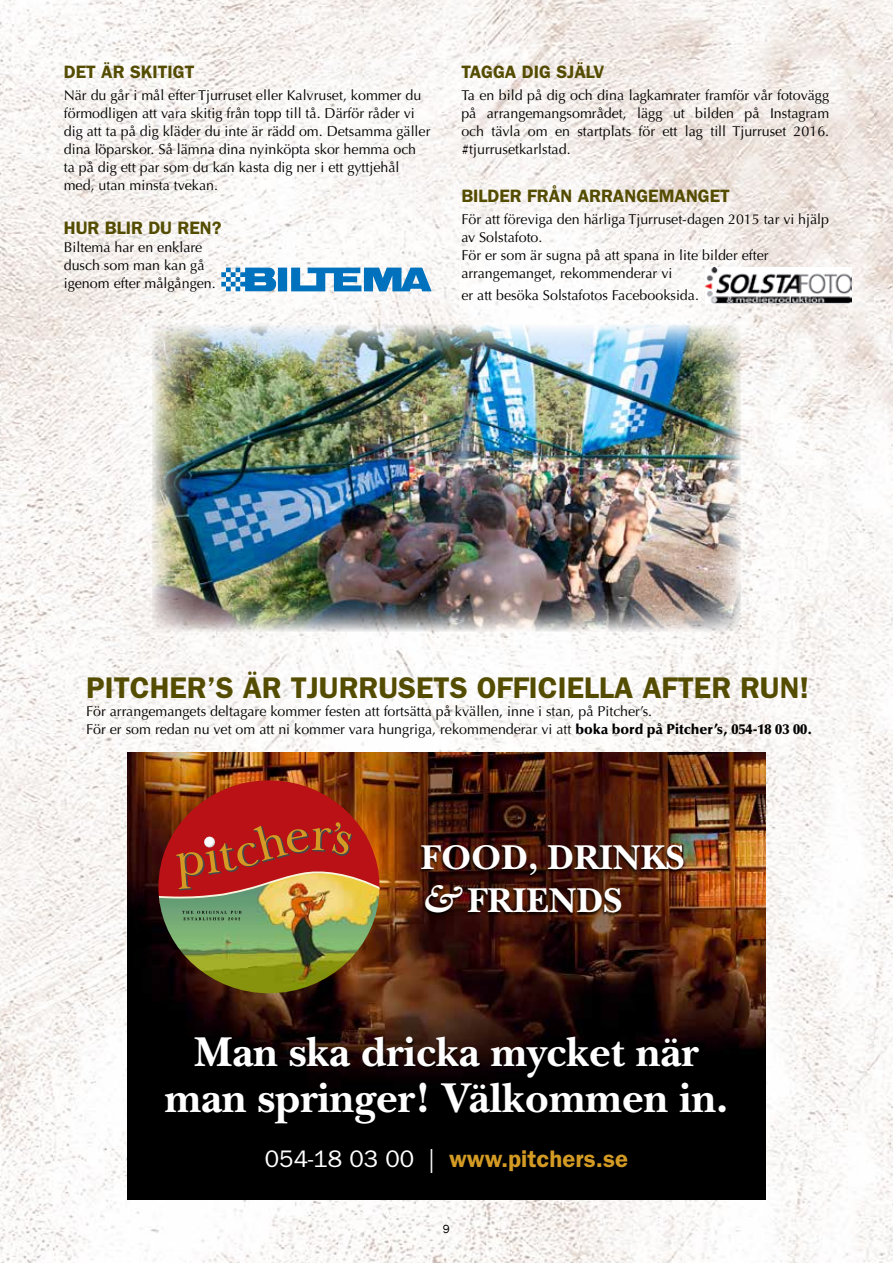
<style>
.page{position:relative;width:893px;height:1263px;background:#fff}
.page>*{position:absolute;margin:0;border:0;box-sizing:border-box;transform-origin:0 0}
.t1{font:700 43.5px/46.2px "New Baskerville Std";color:#fff;text-align:center}
.t2{font:700 36px/43.2px "New Baskerville Std";color:#fff}
.t3{font:600 30px "Franklin Gothic";color:#544c00}
.t4{font:600 24px "ITC Franklin Gothic Std";color:#d49b24}
.t5{font:600 18px "Franklin Gothic";color:#544c00}
.t6{font:14.25px/18px "Optima";color:#000}
.t7{font:12px "Franklin Gothic";color:#000}
.s1{font-weight:900}
.s2{font-style:italic;font-size:40.35px}
.s3{font-weight:400;color:#fff}
</style>
<div class="page">
<img style="left:0;top:0;width:893px;height:1263px">
<svg style="left:221px;top:268px;width:211px;height:23px"></svg>
<img style="left:128px;top:753px;width:637px;height:446px">
<div style="left:165px;top:1037px;width:564px;height:90px;background:#000"></div>
<svg style="left:158px;top:780px;width:221px;height:42px;background:#a42811"></svg>
<img style="left:158px;top:822px;width:221px;height:171px">
<div style="left:418px;top:845px;width:266px;height:71px;background:#000;opacity:.75"></div>
<img style="left:152px;top:325px;width:589px;height:306px">
<img style="left:706px;top:268px;width:145px;height:36px">
<svg style="left:667px;top:845px;width:16px;height:25px"></svg>
<svg style="left:605px;top:888px;width:16px;height:25px"></svg>
<p class="t5" style="left:64px;top:61px;width:132px">DET ÄR SKITIGT</p>
<p class="t6" style="left:64px;top:86px;width:368px">När du går i mål efter Tjurruset eller Kalvruset, kommer du förmodligen att vara skitig från topp till tå. Därför råder vi dig att ta på dig kläder du inte är rädd om. Detsamma gäller dina löparskor. Så lämna dina nyinköpta skor hemma och ta på dig ett par som du kan kasta dig ner i ett gyttjehål med, utan minsta tvekan.</p>
<p class="t5" style="left:64px;top:217px;width:159px">HUR BLIR DU REN?</p>
<p class="t6" style="left:64px;top:238px;width:154px">Biltema har en enklare dusch som man kan gå igenom efter målgången.</p>
<p class="t5" style="left:461px;top:61px;width:145px">TAGGA DIG SJÄLV</p>
<p class="t6" style="left:461px;top:86px;width:369px;text-align:justify">Ta en bild på dig och dina lagkamrater framför vår fotovägg på arrangemangsområdet, lägg ut bilden på Instagram och tävla om en startplats för ett lag till Tjurruset 2016. #tjurrusetkarlstad.</p>
<p class="t5" style="left:461px;top:185px;width:267px">BILDER FRÅN ARRANG EMANG ET</p>
<p class="t6" style="left:461px;top:211px;width:369px">För att föreviga den härliga Tjurruset-dagen 2015 tar vi hjälp av Solstafoto.<br>För er som är sugna på att spana in lite bilder efter arrangemanget, rekommenderar vi</p>
<p class="t6" style="left:461px;top:286px;width:239px">er att besöka Solstafotos Facebooksida.</p>
<h3 class="t3" style="left:86px;top:670px;width:674px">PITCHER’S ÄR TJURRUSETS OFFICIELLA AFTER RUN</h3>
<h3 class="t3" style="left:800px;top:670px;width:11px">!</h3>
<p class="t6" style="left:86px;top:702px;width:727px">För arrangemangets deltagare kommer festen att fortsätta på kvällen, inne i stan, på Pitcher’s.<br>För er som redan nu vet om att ni kommer vara hungriga, rekommenderar vi att <span class="s1">boka bord på Pitcher’s, 054-18 03 00.</span></p>
<h2 class="t2" style="left:421px;top:836px;width:265px">FOOD, Drinks <span class="s2">&amp;</span> FriEnDs</h2>
<h1 class="t1" style="left:165px;top:1029px;width:565px">Man ska dricka mycket när man springer! Välkommen in.</h1>
<h3 class="t4" style="left:265px;top:1145px;width:365px"><span class="s3">054-18 03 00 |</span> www.pitchers.se</h3>
<p class="t7" style="left:443px;top:1222px;width:9px">9</p>
</div>
